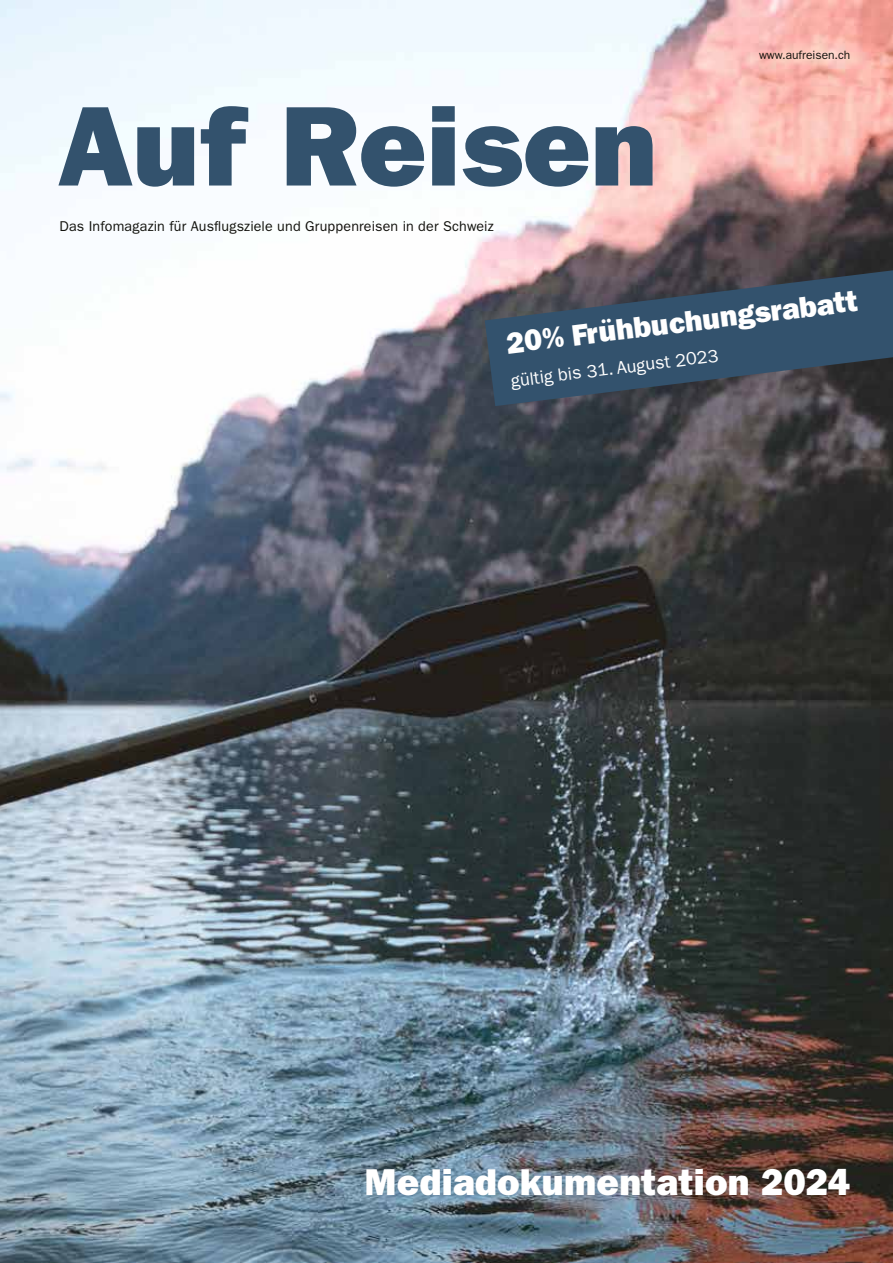
<style>
.page{position:relative;width:893px;height:1263px;background:#fff}
.page>*{position:absolute;margin:0;border:0;box-sizing:border-box;transform-origin:0 0}
.t1{font:114px "ITC Franklin Gothic Std Hvy";color:#33526d}
.t2{font:37.5px "ITC Franklin Gothic Std Hvy";letter-spacing:.005em;color:#fff}
.t3{font:30px "ITC Franklin Gothic Std Hvy";color:#fff}
.t4{font:18px "ITC Franklin Gothic Std";color:#fff}
.t5{font:14.25px "ITC Franklin Gothic Std";letter-spacing:.01em;color:#12120d}
.t6{font:12px "ITC Franklin Gothic Std";color:#12120d}
</style>
<div class="page">
<img style="left:0;top:0;width:893px;height:1263px">
<svg style="left:485px;top:270px;width:408px;height:136px;background:#3e4f62"></svg>
<h1 class="t1" style="left:57px;top:79px;width:601px">Auf Reisen</h1>
<p class="t5" style="left:60px;top:218px;width:436px">Das Infomagazin für Ausflugsziele und Gruppenreisen in der Schweiz</p>
<p class="t6" style="left:759px;top:48px;width:93px">www.aufreisen.ch</p>
<h3 class="t3" style="left:504px;top:326px;width:355px;rotate:-7deg">20% Frühbuchungsrabatt</h3>
<p class="t4" style="left:510px;top:371px;width:210px;rotate:-7deg">gültig bis 31. August 2023</p>
<h2 class="t2" style="left:365px;top:1160px;width:487px">Mediadokumentation 2024</h2>
</div>
